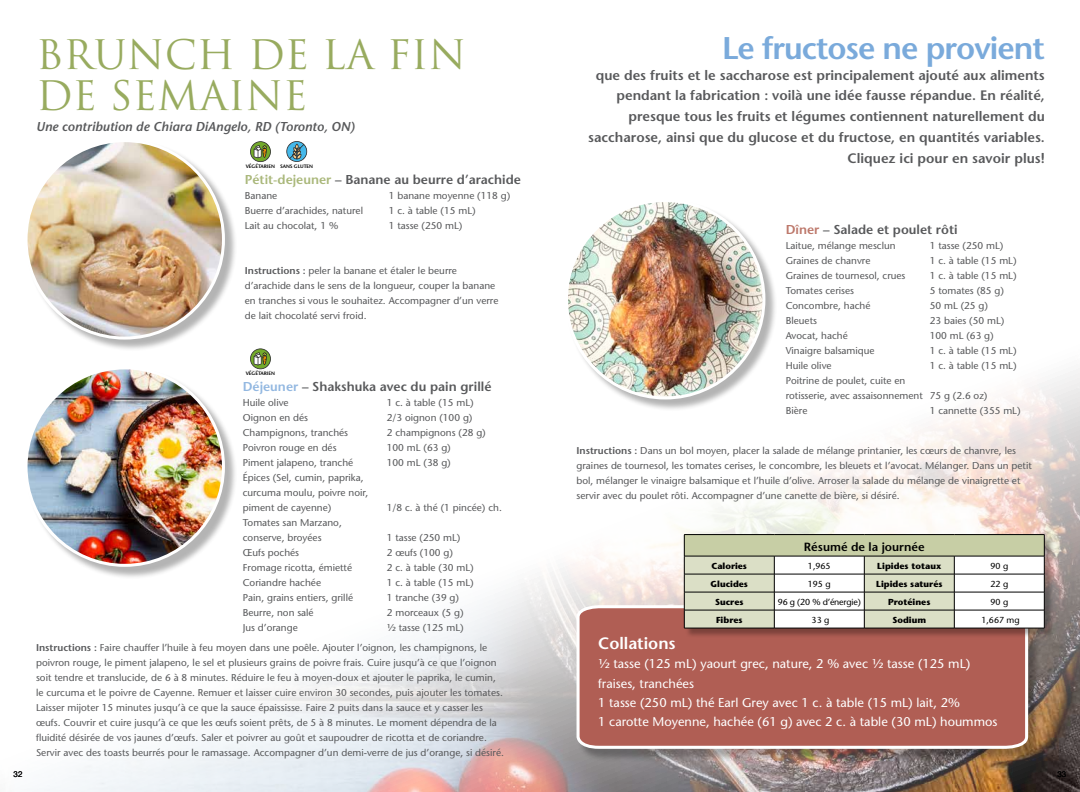
<style>
.page{position:relative;width:1080px;height:792px;background:#fff}
.page>*{position:absolute;margin:0;border:0;box-sizing:border-box;transform-origin:0 0}
.t1{font:39.6px/40.8px "Trajan";color:#98ab5f}
.t2{font:600 31.3px "Stone Sans";letter-spacing:-.03em;color:#7aaadb}
.t3{font:600 16.5px "Stone Sans";color:#fff}
.t4{font:600 13.7px/20.7px "Stone Sans";color:#58595b;text-align:right}
.t5{font:600 12.9px "Stone Sans";color:#58595b}
.t6{font:italic 600 12.9px "Stone Sans";color:#58595b}
.t7{font:12.7px/19.2px "Stone Sans";color:#fff}
.t8{font:600 11.9px "Stone Sans";color:#000}
.t9{font:9.9px/15px "Stone Sans";color:#58595b}
.t10{font:700 8.7px "Stone Sans";color:#000}
.t11{font:8.7px "Stone Sans";color:#000}
.t12{font:8.7px "Stone Sans";letter-spacing:-.02em;color:#000}
.t13{font:8px "Helvetica Neue LT Pro";color:#000}
.t14{font:600 4.9px "Stone Sans";letter-spacing:-.01em;color:#000}
.s1{color:#aab87b}
.s2{color:#bd786b}
.s3{font-weight:600}
.s4{color:#93b8e1}
</style>
<div class="page">
<img style="left:44px;top:368px;width:1036px;height:424px">
<div style="left:578px;top:607px;width:463px;height:155px;background:#000;opacity:.3"></div>
<svg style="left:575px;top:604px;width:455px;height:146px"></svg>
<div style="left:685px;top:536px;width:369px;height:102px;background:#000;opacity:.3"></div>
<hr style="left:684px;top:534px;width:90px;height:1px;background:#000">
<hr style="left:774px;top:534px;width:90px;height:1px;background:#000">
<hr style="left:864px;top:534px;width:90px;height:1px;background:#000">
<hr style="left:954px;top:534px;width:90px;height:1px;background:#000">
<svg style="left:684px;top:535px;width:361px;height:93px"></svg>
<hr style="left:684px;top:628px;width:90px;height:1px;background:#000">
<hr style="left:774px;top:628px;width:90px;height:1px;background:#000">
<hr style="left:864px;top:628px;width:90px;height:1px;background:#000">
<hr style="left:954px;top:628px;width:90px;height:1px;background:#000">
<div style="left:26px;top:141px;width:211px;height:211px;background:#000;opacity:.3"></div>
<img style="left:26px;top:141px;width:197px;height:196px">
<div style="left:566px;top:201px;width:212px;height:211px;background:#000;opacity:.3"></div>
<img style="left:566px;top:201px;width:198px;height:197px;border-radius:99px">
<div style="left:26px;top:368px;width:211px;height:211px;background:#000;opacity:.3"></div>
<img style="left:26px;top:368px;width:197px;height:197px;border-radius:99px">
<svg style="left:250px;top:141px;width:21px;height:21px"></svg>
<div style="left:247px;top:345px;width:27px;height:25px;background:#fff"></div>
<svg style="left:250px;top:348px;width:21px;height:21px"></svg>
<svg style="left:286px;top:141px;width:21px;height:21px"></svg>
<h1 class="t1" style="left:36px;top:34px;width:432px">BRUNCH DE LA FIN<br>DE SEMAINE</h1>
<h3 class="t6" style="left:36px;top:118px;width:320px">Une contribution de Chiara DiAngelo, RD (Toronto, ON)</h3>
<p class="t14" style="left:246px;top:163px;width:31px">VÉGÉTARIEN</p>
<p class="t14" style="left:280px;top:163px;width:35px">SANS GLUTEN</p>
<h2 class="t2" style="left:722px;top:29px;width:324px">Le fructose ne provient</h2>
<p class="t4" style="left:588px;top:64px;width:458px">que des fruits et le saccharose est principalement ajouté aux aliments pendant la fabrication : voilà une idée fausse répandue. En réalité, presque tous les fruits et légumes contiennent naturellement du saccharose, ainsi que du glucose et du fructose, en quantités variables.<br>Cliquez ici pour en savoir plus!</p>
<h3 class="t5" style="left:245px;top:171px;width:278px"><span class="s1">Pétit-dejeuner</span> – Banane au beurre d’arachide</h3>
<p class="t9" style="left:245px;top:188px;width:34px">Banane</p>
<p class="t9" style="left:389px;top:188px;width:123px">1 banane moyenne (118 g)</p>
<p class="t9" style="left:245px;top:203px;width:120px">Buerre d’arachides, naturel</p>
<p class="t9" style="left:389px;top:203px;width:88px">1 c. à table (15 mL)</p>
<p class="t9" style="left:245px;top:218px;width:95px">Lait au chocolat, 1 %</p>
<p class="t9" style="left:389px;top:218px;width:75px">1 tasse (250 mL)</p>
<h3 class="t5" style="left:786px;top:221px;width:173px"><span class="s2">Dîner</span> – Salade et poulet rôti</h3>
<p class="t9" style="left:786px;top:238px;width:111px">Laitue, mélange mesclun</p>
<p class="t9" style="left:930px;top:238px;width:75px">1 tasse (250 mL)</p>
<p class="t9" style="left:786px;top:253px;width:86px">Graines de chanvre</p>
<p class="t9" style="left:930px;top:253px;width:88px">1 c. à table (15 mL)</p>
<p class="t9" style="left:786px;top:268px;width:121px">Graines de tournesol, crues</p>
<p class="t9" style="left:930px;top:268px;width:88px">1 c. à table (15 mL)</p>
<p class="t9" style="left:786px;top:283px;width:70px">Tomates cerises</p>
<p class="t9" style="left:930px;top:283px;width:76px">5 tomates (85 g)</p>
<p class="t9" style="left:786px;top:298px;width:86px">Concombre, haché</p>
<p class="t9" style="left:930px;top:298px;width:60px">50 mL (25 g)</p>
<p class="t9" style="left:786px;top:313px;width:33px">Bleuets</p>
<p class="t9" style="left:930px;top:313px;width:76px">23 baies (50 mL)</p>
<p class="t9" style="left:786px;top:328px;width:64px">Avocat, haché</p>
<p class="t9" style="left:930px;top:328px;width:66px">100 mL (63 g)</p>
<p class="t9" style="left:786px;top:343px;width:91px">Vinaigre balsamique</p>
<p class="t9" style="left:930px;top:343px;width:88px">1 c. à table (15 mL)</p>
<p class="t9" style="left:786px;top:358px;width:47px">Huile olive</p>
<p class="t9" style="left:930px;top:358px;width:88px">1 c. à table (15 mL)</p>
<p class="t9" style="left:786px;top:373px;width:203px">Poitrine de poulet, cuite en<br>rotisserie, avec assaisonnement 75 g (2.6 oz)<br>Bière</p>
<p class="t9" style="left:245px;top:263px;width:255px"><span class="s3">Instructions :</span> peler la banane et étaler le beurre d’arachide dans le sens de la longueur, couper la banane en tranches si vous le souhaitez. Accompagner d’un verre de lait chocolaté servi froid.</p>
<p class="t14" style="left:246px;top:370px;width:31px">VÉGÉTARIEN</p>
<h3 class="t5" style="left:243px;top:378px;width:250px"><span class="s4">Déjeuner</span> – Shakshuka avec du pain grillé</h3>
<p class="t9" style="left:243px;top:395px;width:47px">Huile olive</p>
<p class="t9" style="left:387px;top:395px;width:88px">1 c. à table (15 mL)</p>
<p class="t9" style="left:243px;top:410px;width:67px">Oignon en dés</p>
<p class="t9" style="left:387px;top:410px;width:87px">2/3 oignon (100 g)</p>
<p class="t9" style="left:243px;top:425px;width:107px">Champignons, tranchés</p>
<p class="t9" style="left:387px;top:425px;width:101px">2 champignons (28 g)</p>
<p class="t9" style="left:243px;top:440px;width:95px">Poivron rouge en dés</p>
<p class="t9" style="left:387px;top:440px;width:66px">100 mL (63 g)</p>
<p class="t9" style="left:243px;top:455px;width:112px">Piment jalapeno, tranché</p>
<p class="t9" style="left:387px;top:455px;width:66px">100 mL (38 g)</p>
<p class="t9" style="left:243px;top:470px;width:127px">Épices (Sel, cumin, paprika, curcuma moulu, poivre noir, piment de cayenne)</p>
<p class="t9" style="left:930px;top:403px;width:92px">1 cannette (355 mL)</p>
<p class="t9" style="left:577px;top:443px;width:457px"><span class="s3">Instructions :</span> Dans un bol moyen, placer la salade de mélange printanier, les cœurs de chanvre, les graines de tournesol, les tomates cerises, le concombre, les bleuets et l’avocat. Mélanger. Dans un petit bol, mélanger le vinaigre balsamique et l’huile d’olive. Arroser la salade du mélange de vinaigrette et servir avec du poulet rôti. Accompagner d’une canette de bière, si désiré.</p>
<p class="t9" style="left:387px;top:500px;width:117px">1/8 c. à thé (1 pincée) ch.</p>
<p class="t9" style="left:243px;top:515px;width:101px">Tomates san Marzano, conserve, broyées</p>
<p class="t9" style="left:387px;top:530px;width:75px">1 tasse (250 mL)</p>
<p class="t9" style="left:243px;top:545px;width:58px">Œufs pochés</p>
<p class="t9" style="left:387px;top:545px;width:68px">2 œufs (100 g)</p>
<p class="t9" style="left:243px;top:560px;width:111px">Fromage ricotta, émietté</p>
<p class="t9" style="left:387px;top:560px;width:88px">2 c. à table (30 mL)</p>
<p class="t9" style="left:243px;top:575px;width:80px">Coriandre hachée</p>
<p class="t9" style="left:387px;top:575px;width:88px">1 c. à table (15 mL)</p>
<p class="t9" style="left:243px;top:590px;width:112px">Pain, grains entiers, grillé</p>
<p class="t9" style="left:387px;top:590px;width:74px">1 tranche (39 g)</p>
<p class="t9" style="left:243px;top:605px;width:72px">Beurre, non salé</p>
<p class="t9" style="left:387px;top:605px;width:78px">2 morceaux (5 g)</p>
<p class="t9" style="left:243px;top:620px;width:56px">Jus d’orange</p>
<p class="t9" style="left:387px;top:620px;width:78px">½ tasse (125 mL)</p>
<p class="t9" style="left:36px;top:640px;width:469px"><span class="s3">Instructions :</span> Faire chauffer l’huile à feu moyen dans une poêle. Ajouter l’oignon, les champignons, le poivron rouge, le piment jalapeno, le sel et plusieurs grains de poivre frais. Cuire jusqu’à ce que l’oignon soit tendre et translucide, de 6 à 8 minutes. Réduire le feu à moyen-doux et ajouter le paprika, le cumin, le curcuma et le poivre de Cayenne. Remuer et laisser cuire environ 30 secondes, puis ajouter les tomates.<br>Laisser mijoter 15 minutes jusqu’à ce que la sauce épaississe. Faire 2 puits dans la sauce et y casser les œufs. Couvrir et cuire jusqu’à ce que les œufs soient prêts, de 5 à 8 minutes. Le moment dépendra de la fluidité désirée de vos jaunes d’œufs. Saler et poivrer au goût et saupoudrer de ricotta et de coriandre.<br>Servir avec des toasts beurrés pour le ramassage. Accompagner d’un demi-verre de jus d’orange, si désiré.</p>
<p class="t8" style="left:804px;top:539px;width:122px">Résumé de la journée</p>
<p class="t10" style="left:712px;top:561px;width:37px">Calories</p>
<p class="t11" style="left:808px;top:561px;width:24px">1,965</p>
<p class="t10" style="left:877px;top:561px;width:66px">Lipides totaux</p>
<p class="t11" style="left:990px;top:561px;width:19px">90 g</p>
<p class="t10" style="left:711px;top:579px;width:39px">Glucides</p>
<p class="t11" style="left:808px;top:579px;width:24px">195 g</p>
<p class="t10" style="left:876px;top:579px;width:68px">Lipides saturés</p>
<p class="t11" style="left:990px;top:579px;width:19px">22 g</p>
<p class="t10" style="left:715px;top:597px;width:30px">Sucres</p>
<p class="t12" style="left:778px;top:597px;width:84px">96 g (20 % d’énergie)</p>
<p class="t10" style="left:888px;top:597px;width:44px">Protéines</p>
<p class="t11" style="left:990px;top:597px;width:19px">90 g</p>
<p class="t10" style="left:716px;top:615px;width:28px">Fibres</p>
<p class="t11" style="left:812px;top:615px;width:19px">33 g</p>
<p class="t10" style="left:893px;top:615px;width:35px">Sodium</p>
<p class="t11" style="left:981px;top:615px;width:40px">1,667 mg</p>
<h3 class="t3" style="left:598px;top:633px;width:79px">Collations</h3>
<p class="t7" style="left:598px;top:654px;width:401px">½ tasse (125 mL) yaourt grec, nature, 2 % avec ½ tasse (125 mL) fraises, tranchées<br>1 tasse (250 mL) thé Earl Grey avec 1 c. à table (15 mL) lait, 2%<br>1 carotte Moyenne, hachée (61 g) avec 2 c. à table (30 mL) hoummos</p>
<p class="t13" style="left:14px;top:769px;width:10px">32</p>
<p class="t13" style="left:1058px;top:769px;width:10px">33</p>
</div>
